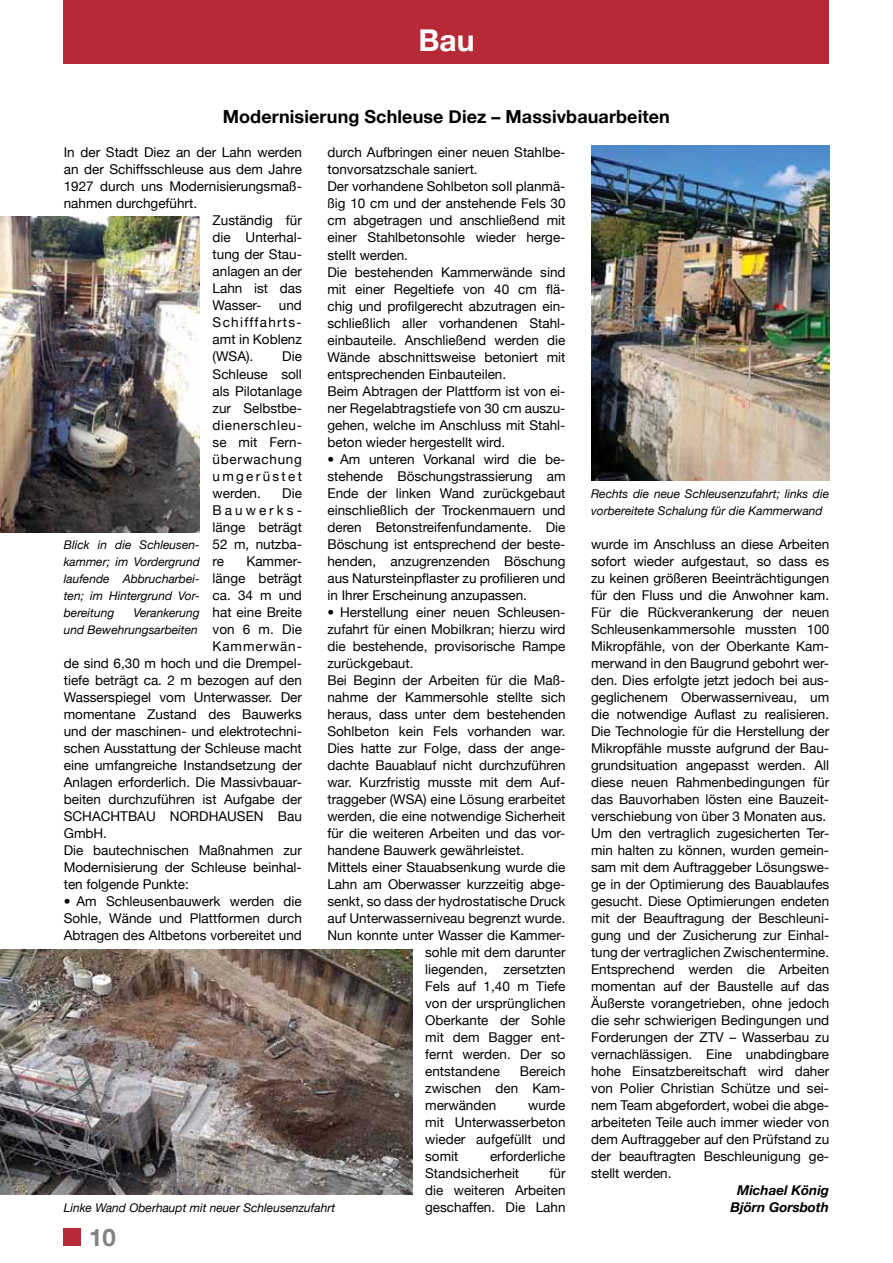
<style>
.page{position:relative;width:893px;height:1263px;background:#fff}
.page>*{position:absolute;margin:0;border:0;box-sizing:border-box;transform-origin:0 0}
.t1{font:700 30px "Helvetica Neue";color:#fff}
.t2{font:700 24px "Helvetica Neue";color:#808285}
.t3{font:700 18px "Helvetica Neue";letter-spacing:.005em;color:#000}
.t4{font:13.5px/17px "Helvetica Neue";color:#000;text-align:justify}
.t5{font:italic 700 13.5px/17px "Helvetica Neue";color:#000;text-align:center}
.t6{font:italic 12px/17px "Helvetica Neue";color:#000}
</style>
<div class="page">
<div style="left:64px;top:0;width:765px;height:64px;background:#b82937"></div>
<div style="left:64px;top:1229px;width:17px;height:17px;background:#b82937"></div>
<img style="left:591px;top:145px;width:238px;height:335px">
<img style="left:0;top:217px;width:200px;height:315px">
<img style="left:0;top:949px;width:412px;height:245px">
<h1 class="t1" style="left:418px;top:21px;width:58px">Bau</h1>
<h3 class="t3" style="left:223px;top:106px;width:449px">Modernisierung Schleuse Diez – Massivbauarbeiten</h3>
<p class="t4" style="left:64px;top:144px;width:240px">I n der Stadt Diez an der Lahn werden</p>
<p class="t4" style="left:64px;top:161px;width:240px">an der Schiffsschleuse aus dem Jahre</p>
<p class="t4" style="left:64px;top:178px;width:240px">1927 durch uns Modernisierungsmaß-</p>
<p class="t4" style="left:64px;top:195px;width:135px">nahmen durchgeführt.</p>
<p class="t4" style="left:213px;top:212px;width:91px">Zuständig für</p>
<p class="t4" style="left:213px;top:229px;width:91px">die Unterhal-</p>
<p class="t4" style="left:213px;top:246px;width:91px">tung der Stau-</p>
<p class="t4" style="left:213px;top:263px;width:91px">anlagen an der</p>
<p class="t4" style="left:213px;top:280px;width:91px">Lahn ist das</p>
<p class="t4" style="left:213px;top:297px;width:51px">Wasser-</p>
<p class="t4" style="left:327px;top:144px;width:240px;text-align:left">durch Aufbringen einer neuen Stahlbe&shy;tonvorsatzschale saniert.<br>Der vorhandene Sohlbeton soll planmä&shy;ßig 10 cm und der anstehende Fels 30 cm abgetragen und anschließend mit einer Stahlbetonsohle wieder herge&shy;stellt werden.<br>Die bestehenden Kammerwände sind mit einer Regeltiefe von 40 cm flä&shy;chig und profilgerecht abzutragen ein&shy;schließlich aller vorhandenen Stahl&shy;einbauteile. Anschließend werden die Wände abschnittsweise betoniert mit entsprechenden Einbauteilen.<br>Beim Abtragen der Plattform ist von ei&shy;ner Regelabtragstiefe von 30 cm auszu&shy;gehen, welche im Anschluss mit Stahl&shy;beton wieder hergestellt wird.</p>
<p class="t4" style="left:327px;top:450px;width:240px">• Am unteren Vorkanal wird die be&shy;stehende Böschungstrassierung am Ende der linken Wand zurückgebaut einschließlich der Trockenmauern und deren Betonstreifenfundamente. Die Böschung ist entsprechend der beste&shy;henden, anzugrenzenden Böschung aus Natursteinpflaster zu profilieren und in I hrer Erscheinung anzupassen.</p>
<p class="t4" style="left:327px;top:603px;width:240px">• Herstellung einer neuen Schleusen-</p>
<p class="t4" style="left:327px;top:620px;width:240px">zufahrt für einen Mobilkran; hierzu wird</p>
<p class="t4" style="left:327px;top:637px;width:240px">die bestehende, provisorische Rampe</p>
<p class="t4" style="left:327px;top:654px;width:88px">zurückgebaut.</p>
<p class="t4" style="left:327px;top:671px;width:240px">Bei Beginn der Arbeiten für die Maß-</p>
<p class="t4" style="left:327px;top:688px;width:240px">nahme der Kammersohle stellte sich</p>
<p class="t4" style="left:327px;top:705px;width:240px">heraus, dass unter dem bestehenden</p>
<p class="t4" style="left:327px;top:722px;width:240px">Sohlbeton kein Fels vorhanden war.</p>
<p class="t4" style="left:327px;top:739px;width:240px">Dies hatte zur Folge, dass der ange-</p>
<p class="t4" style="left:327px;top:756px;width:240px">dachte Bauablauf nicht durchzuführen</p>
<p class="t4" style="left:327px;top:773px;width:240px">war. Kurzfristig musste mit dem Auf-</p>
<p class="t4" style="left:327px;top:790px;width:240px">traggeber (WSA) eine Lösung erarbeitet</p>
<p class="t4" style="left:327px;top:807px;width:240px">werden, die eine notwendige Sicherheit</p>
<p class="t4" style="left:327px;top:824px;width:240px">für die weiteren Arbeiten und das vor-</p>
<p class="t4" style="left:327px;top:841px;width:198px">handene Bauwerk gewährleistet.</p>
<p class="t4" style="left:327px;top:858px;width:240px">Mittels einer Stauabsenkung wurde die</p>
<p class="t4" style="left:327px;top:875px;width:240px">Lahn am Oberwasser kurzzeitig abge-</p>
<p class="t4" style="left:327px;top:892px;width:240px">senkt, so dass der hydrostatische Druck</p>
<p class="t4" style="left:327px;top:909px;width:240px">auf Unterwasserniveau begrenzt wurde.</p>
<p class="t4" style="left:327px;top:926px;width:240px">Nun konnte unter Wasser die Kammer-</p>
<p class="t4" style="left:425px;top:943px;width:142px">sohle mit dem darunter</p>
<p class="t4" style="left:425px;top:960px;width:142px">liegenden, zersetzten</p>
<p class="t4" style="left:425px;top:977px;width:142px">Fels auf 1,40 m Tiefe</p>
<p class="t4" style="left:425px;top:994px;width:142px">von der ursprünglichen</p>
<p class="t4" style="left:425px;top:1011px;width:142px">Oberkante der Sohle</p>
<p class="t4" style="left:425px;top:1028px;width:142px">mit dem Bagger ent-</p>
<p class="t4" style="left:425px;top:1045px;width:142px">fernt werden. Der so</p>
<p class="t4" style="left:425px;top:1063px;width:76px">entstandene</p>
<p class="t4" style="left:213px;top:297px;width:91px;text-indent:66px">und Schifffahrts&shy;amt in Koblenz (WSA).</p>
<p class="t4" style="left:213px;top:348px;width:91px;text-indent:70px">Die Schleuse soll als Pilotanlage zur Selbstbe&shy;dienerschleu&shy;se mit Fern&shy;überwachung umgerüstet werden.</p>
<p class="t4" style="left:213px;top:484px;width:91px;text-indent:70px">Die B auwerks&shy;länge beträgt 52 m, nutzba&shy;re</p>
<p class="t6" style="left:64px;top:536px;width:138px;text-align:justify">Blick in die Schleusen&shy;kammer; im Vordergrund laufende Abbrucharbei&shy;ten; im Hintergrund Vor&shy;bereitung</p>
<p class="t4" style="left:246px;top:552px;width:57px">Kammer-</p>
<p class="t4" style="left:213px;top:569px;width:91px">länge beträgt</p>
<p class="t4" style="left:213px;top:586px;width:91px">ca. 34 m und</p>
<p class="t4" style="left:213px;top:603px;width:91px">hat eine Breite</p>
<p class="t4" style="left:213px;top:620px;width:91px">von 6 m. Die</p>
<p class="t4" style="left:213px;top:637px;width:91px">Kammerwän-</p>
<p class="t4" style="left:64px;top:654px;width:240px">de sind 6,30 m hoch und die Drempel-</p>
<p class="t4" style="left:64px;top:671px;width:240px">tiefe beträgt ca. 2 m bezogen auf den</p>
<p class="t4" style="left:64px;top:688px;width:240px">Wasserspiegel vom Unterwasser. Der</p>
<p class="t4" style="left:64px;top:705px;width:240px">momentane Zustand des Bauwerks</p>
<p class="t4" style="left:64px;top:722px;width:240px">und der maschinen- und elektrotechni-</p>
<p class="t4" style="left:64px;top:739px;width:240px">schen Ausstattung der Schleuse macht</p>
<p class="t4" style="left:64px;top:756px;width:240px">eine umfangreiche I nstandsetzung der</p>
<p class="t4" style="left:64px;top:773px;width:240px">Anlagen erforderlich. Die Massivbauar-</p>
<p class="t4" style="left:64px;top:790px;width:240px">beiten durchzuführen ist Aufgabe der</p>
<p class="t4" style="left:64px;top:807px;width:57px">SCHACHTB</p>
<p class="t4" style="left:137px;top:807px;width:43px">AU NORDH</p>
<p class="t4" style="left:218px;top:807px;width:37px">AUSEN</p>
<p class="t4" style="left:278px;top:807px;width:26px">Bau</p>
<p class="t4" style="left:64px;top:824px;width:240px;text-align:left">GmbH .<br>Die bautechnischen Maßnahmen zur<br>Modernisierung der Schleuse beinhal&shy;ten folgende Punkte:</p>
<p class="t4" style="left:64px;top:892px;width:240px">• Am Schleusenbauwerk werden die Sohle, Wände und Plattformen durch Abtragen des Altbetons vorbereitet und</p>
<p class="t6" style="left:64px;top:604px;width:138px;text-align:right">Verankerung<br>und Bewehrungsarbeiten</p>
<p class="t4" style="left:425px;top:1063px;width:142px;text-indent:95px">Bereich zwischen den Kam&shy;merwänden</p>
<p class="t4" style="left:425px;top:1097px;width:142px;text-indent:103px">wurde mit Unterwasserbeton wieder aufgefüllt und somit</p>
<p class="t4" style="left:425px;top:1148px;width:142px;text-indent:65px">erforderliche<br>Standsicherheit</p>
<p class="t4" style="left:425px;top:1165px;width:142px;text-indent:124px">für die weiteren Arbeiten geschaffen. Die Lahn</p>
<p class="t6" style="left:64px;top:1199px;width:273px">Linke Wand Oberhaupt mit neuer Schleusenzufahrt</p>
<h2 class="t2" style="left:89px;top:1222px;width:28px">10</h2>
<p class="t6" style="left:591px;top:485px;width:240px">Rechts die neue Schleusenzufahrt; links die vorbereitete Schalung für die Kammerwand</p>
<p class="t4" style="left:591px;top:535px;width:240px;text-align:left">wurde im Anschluss an diese Arbeiten sofort wieder aufgestaut, so dass es zu keinen größeren Beeinträchtigungen für den Fluss und die Anwohner kam.<br>Für die Rückverankerung der neuen Schleusenkammersohle mussten 100<br>Mikropfähle, von der Oberkante Kam&shy;merwand in den Baugrund gebohrt wer&shy;den. Dies erfolgte jetzt jedoch bei aus&shy;geglichenem Oberwasserniveau, um die notwendige Auflast zu realisieren.<br>Die Technologie für die Herstellung der Mikropfähle musste aufgrund der Bau&shy;grundsituation angepasst werden. All diese neuen Rahmenbedingungen für das Bauvorhaben lösten eine Bauzeit&shy;verschiebung von über 3 Monaten aus.<br>Um den vertraglich zugesicherten Ter&shy;min halten zu können, wurden gemein&shy;sam mit dem Auftraggeber Lösungswe&shy;ge in der Optimierung des Bauablaufes gesucht. Diese Optimierungen endeten mit der Beauftragung der Beschleuni&shy;gung und der Zusicherung zur Einhal&shy;tung der vertraglichen Zwischentermine.<br>Entsprechend werden die Arbeiten momentan auf der Baustelle auf das Äußerste vorangetrieben, ohne jedoch die sehr schwierigen Bedingungen und Forderungen der ZTV – Wasserbau zu vernachlässigen. Eine unabdingbare hohe Einsatzbereitschaft wird daher von Polier Christian Schütze und sei&shy;nem Team abgefordert, wobei die abge&shy;arbeiteten Teile auch immer wieder von dem Auftraggeber auf den Prüfstand zu der beauftragten Beschleunigung ge&shy;stellt werden.</p>
<p class="t5" style="left:730px;top:1181px;width:100px">Michael König<br>Björn Gorsboth</p>
</div>
